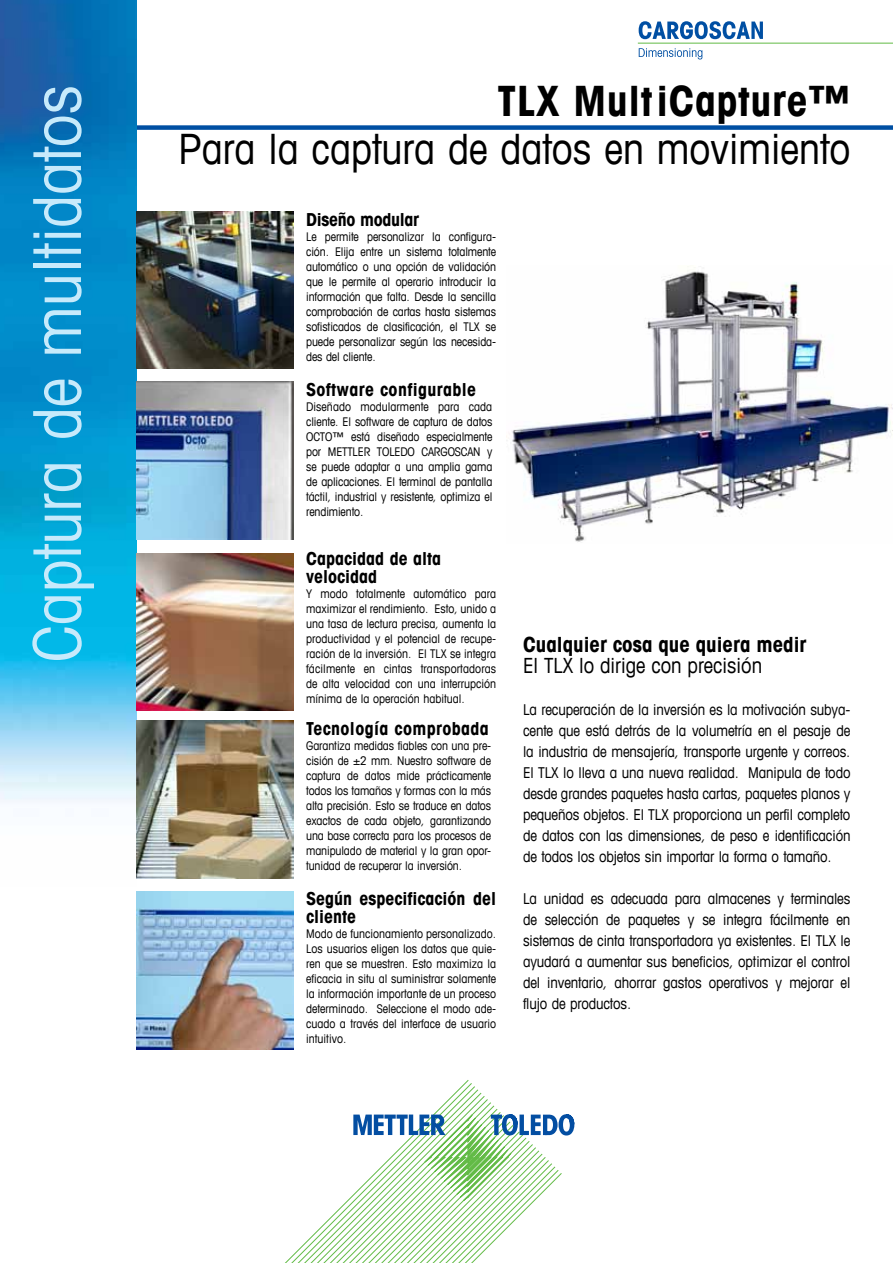
<style>
.page{position:relative;width:893px;height:1263px;background:#fff}
.page>*{position:absolute;margin:0;border:0;box-sizing:border-box;transform-origin:0 0}
.t1{font:condensed 66px "Avant Garde Com";color:#c7eafb}
.t2{font:condensed 42px "Avant Garde Com";color:#000}
.t3{font:700 condensed 42px "Avant Garde Com";letter-spacing:.015em;color:#000}
.t4{font:700 condensed 21px "Avant Garde Com";color:#000}
.t5{font:condensed 21px "Avant Garde Com";color:#000}
.t6{font:700 condensed 18px/18px "Avant Garde Com";color:#000}
.t7{font:700 condensed 18px "Avant Garde Com";letter-spacing:.02em;color:#000}
.t8{font:700 condensed 18px "Avant Garde Com";letter-spacing:-.02em;color:#000}
.t9{font:condensed 15px/21px "Avant Garde Com";letter-spacing:-.01em;color:#000;text-align:justify}
.t10{font:condensed 12px/15px "Avant Garde Com";letter-spacing:-.01em;color:#000;text-align:justify}
</style>
<div class="page">
<div style="left:111px;top:125px;width:782px;height:5px;background:#004fa3"></div>
<img style="left:0;top:0;width:136px;height:802px">
<img style="left:136px;top:553px;width:157px;height:157px">
<svg style="left:639px;top:21px;width:124px;height:18px"></svg>
<svg style="left:639px;top:48px;width:63px;height:11px"></svg>
<hr style="left:638px;top:43px;width:255px;height:1px;background:#62bb46">
<img style="left:136px;top:892px;width:157px;height:157px">
<img style="left:136px;top:212px;width:157px;height:157px">
<img style="left:136px;top:721px;width:157px;height:157px">
<img style="left:136px;top:382px;width:157px;height:157px">
<img style="left:506px;top:266px;width:387px;height:276px">
<svg style="left:285px;top:1080px;width:250px;height:183px"></svg>
<svg style="left:353px;top:1114px;width:221px;height:87px"></svg>
<h1 class="t1" style="left:16px;top:662px;width:578px;rotate:-90deg">Captura de multidatos</h1>
<h2 class="t3" style="left:497px;top:74px;width:354px">TLX MultiCapture™</h2>
<h2 class="t2" style="left:178px;top:123px;width:673px">Para la captura de datos en movimiento</h2>
<h3 class="t8" style="left:306px;top:208px;width:114px">Diseño modular</h3>
<p class="t10" style="left:306px;top:229px;width:191px">Le permite personalizar la configura&shy;ción. Elija entre un sistema totalmente automático o una opción de validación que le permite al operario introducir la información que falta. Desde la sencilla comprobación de cartas hasta sistemas sofisticados de clasificación, el TLX se puede personalizar según las necesida&shy;des del cliente.</p>
<h3 class="t7" style="left:306px;top:378px;width:172px">Software configurable</h3>
<p class="t10" style="left:306px;top:399px;width:188px">Diseñado modularmente para cada cliente. El software de captura de datos OCTO™ está diseñado especialmente por METTLER TOLEDO CARGOSCAN y se puede adaptar a una amplia gama de aplicaciones. El terminal de pantalla táctil, industrial y resistente, optimiza el rendimiento.</p>
<h3 class="t6" style="left:306px;top:549px;width:137px">Capacidad de alta velocidad</h3>
<p class="t10" style="left:306px;top:586px;width:192px">Y modo totalmente automático para maximizar el rendimiento. Esto, unido a una tasa de lectura precisa, aumenta la productividad y el potencial de recupe&shy;ración de la inversión. El TLX se integra fácilmente en cintas transportadoras de alta velocidad con una interrupción mínima de la operación habitual.</p>
<h3 class="t7" style="left:306px;top:717px;width:184px">Tecnología comprobada</h3>
<p class="t10" style="left:306px;top:738px;width:187px">Garantiza medidas fiables con una pre&shy;cisión de ±2 mm. Nuestro software de captura de datos mide prácticamente todos los tamaños y formas con la más alta precisión. Esto se traduce en datos exactos de cada objeto, garantizando una base correcta para los procesos de manipulado de material y la gran opor&shy;tunidad de recuperar la inversión.</p>
<h3 class="t6" style="left:306px;top:889px;width:191px">Según especificación del cliente</h3>
<p class="t10" style="left:306px;top:926px;width:191px">Modo de funcionamiento personalizado.<br>Los usuarios eligen los datos que quie&shy;ren que se muestren. Esto maximiza la eficacia in situ al suministrar solamente la información importante de un proceso determinado. Seleccione el modo ade&shy;cuado a través del interface de usuario intuitivo.</p>
<h3 class="t4" style="left:523px;top:631px;width:285px">Cualquier cosa que quiera medir</h3>
<h3 class="t5" style="left:523px;top:653px;width:241px">El TLX lo dirige con precisión</h3>
<p class="t9" style="left:523px;top:699px;width:329px">La recuperación de la inversión es la motivación subya&shy;cente que está detrás de la volumetría en el pesaje de la industria de mensajería, transporte urgente y correos.<br>El TLX lo lleva a una nueva realidad. Manipula de todo desde grandes paquetes hasta cartas, paquetes planos y pequeños objetos. El TLX proporciona un perfil completo de datos con las dimensiones, de peso e identificación de todos los objetos sin importar la forma o tamaño.</p>
<p class="t9" style="left:523px;top:888px;width:329px">La unidad es adecuada para almacenes y terminales de selección de paquetes y se integra fácilmente en sistemas de cinta transportadora ya existentes. El TLX le ayudará a aumentar sus beneficios, optimizar el control del inventario, ahorrar gastos operativos y mejorar el flujo de productos.</p>
</div>
